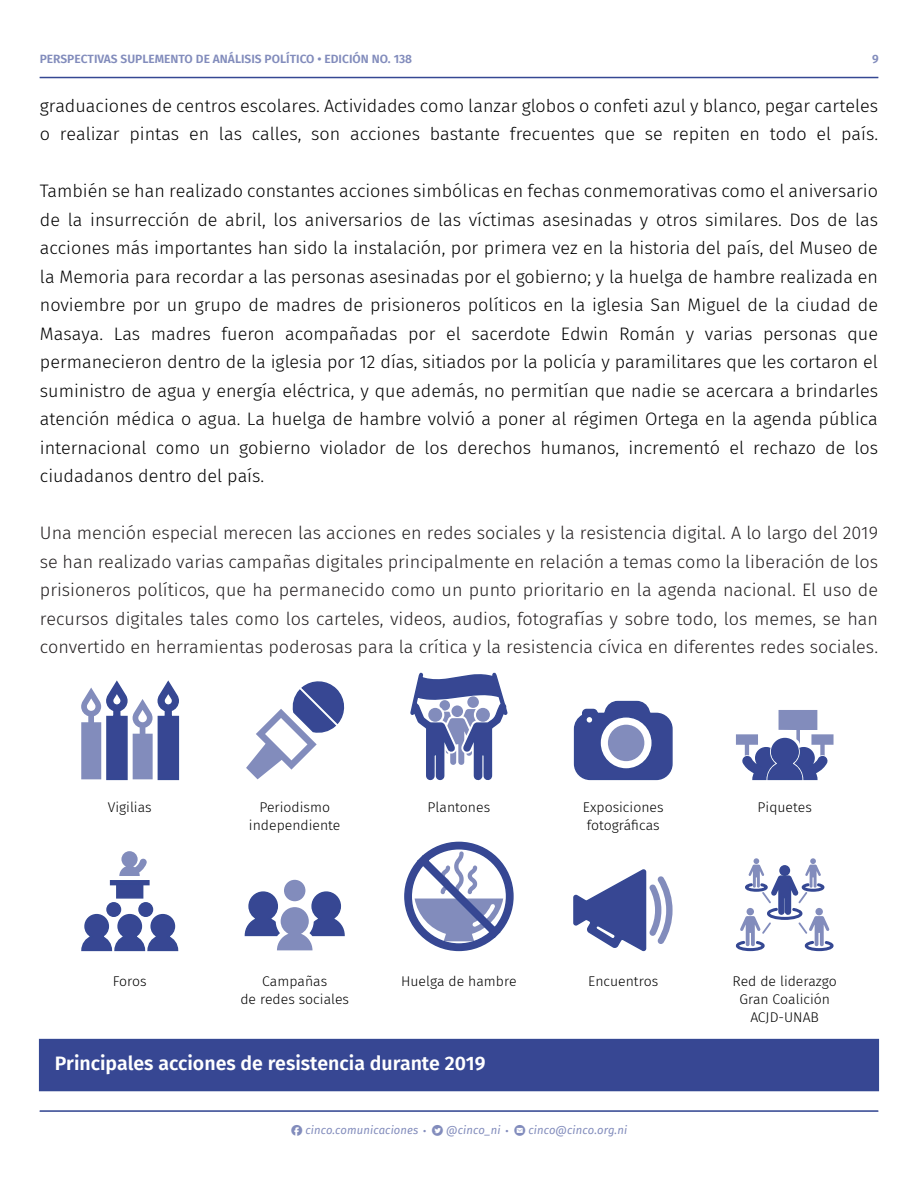
<style>
.page{position:relative;width:918px;height:1188px;background:#fff}
.page>*{position:absolute;margin:0;border:0;box-sizing:border-box;transform-origin:0 0}
.t1{font:600 19.5px "Fira Sans";color:#fff}
.t2{font:300 18px/28.5px "Fira Sans";color:#000}
.t3{font:300 18px/28.5px "Fira Sans";color:#231f20;text-align:justify}
.t4{font:300 13.95px/18.1px "Fira Sans";color:#000;text-align:center}
.t5{font:600 12px "Fira Sans";color:#828cbc}
.t6{font:600 12px "Fira Sans";color:#fff}
.t7{font:italic 11.25px "Fira Sans";letter-spacing:.01em;color:#828cbc}
.s1{font-family:"typeecon";font-style:normal}
.s2{font-family:"Myriad Pro";font-style:normal}
</style>
<div class="page">
<hr style="left:40px;top:77px;width:838px;height:1px;background:#354893">
<hr style="left:40px;top:1110px;width:838px;height:2px;background:#354893">
<svg style="left:410px;top:672px;width:98px;height:109px"></svg>
<svg style="left:81px;top:680px;width:99px;height:101px"></svg>
<svg style="left:246px;top:681px;width:99px;height:98px"></svg>
<svg style="left:573px;top:700px;width:100px;height:81px"></svg>
<svg style="left:736px;top:710px;width:98px;height:71px"></svg>
<svg style="left:81px;top:913px;width:98px;height:39px"></svg>
<svg style="left:119px;top:851px;width:28px;height:25px"></svg>
<div style="left:110px;top:880px;width:40px;height:5px;background:#374793"></div>
<div style="left:116px;top:883px;width:27px;height:16px;background:#374793;border:2px solid #354893"></div>
<div style="left:139px;top:903px;width:13px;height:13px;background:#374793;border-radius:50%"></div>
<div style="left:138px;top:902px;width:15px;height:15px;border:2px solid #354893;border-radius:50%"></div>
<div style="left:107px;top:903px;width:13px;height:13px;background:#374793;border-radius:50%"></div>
<div style="left:106px;top:902px;width:15px;height:15px;border:2px solid #354893;border-radius:50%"></div>
<svg style="left:244px;top:891px;width:101px;height:59px"></svg>
<div style="left:284px;top:880px;width:21px;height:21px;background:#828cbc;border-radius:50%"></div>
<svg style="left:404px;top:841px;width:110px;height:111px"></svg>
<svg style="left:573px;top:870px;width:100px;height:82px"></svg>
<svg style="left:735px;top:858px;width:99px;height:94px"></svg>
<div style="left:39px;top:1039px;width:840px;height:52px;background:#374793"></div>
<p class="t5" style="left:40px;top:49px;width:374px">PERSPECTIVAS SUPLEMENTO DE ANÁLISIS POLÍTICO • EDICIÓN NO. 138</p>
<p class="t5" style="left:872px;top:49px;width:8px">9</p>
<p class="t2" style="left:40px;top:91px;width:840px">graduaciones de centros escolares. Actividades como lanzar globos o confeti azul y blanco, pegar carteles o realizar pintas en las calles, son acciones bastante frecuentes que se repiten en todo el país.</p>
<p class="t2" style="left:40px;top:177px;width:840px;text-align:justify">También se han realizado constantes acciones simbólicas en fechas conmemorativas como el aniversario de la insurrección de abril, los aniversarios de las víctimas asesinadas y otros similares. Dos de las acciones más importantes han sido la instalación, por primera vez en la historia del país, del Museo de la Memoria para recordar a las personas asesinadas por el gobierno; y la huelga de hambre realizada en noviembre por un grupo de madres de prisioneros políticos en la iglesia San Miguel de la ciudad de Masaya. Las madres fueron acompañadas por el sacerdote Edwin Román y varias personas que permanecieron dentro de la iglesia por 12 días, sitiados por la policía y paramilitares que les cortaron el suministro de agua y energía eléctrica, y que además, no permitían que nadie se acercara a brindarles atención médica o agua. La huelga de hambre volvió a poner al régimen Ortega en la agenda pública internacional como un gobierno violador de los derechos humanos, incrementó el rechazo de los</p>
<p class="t2" style="left:40px;top:462px;width:226px">ciudadanos dentro del país.</p>
<p class="t3" style="left:40px;top:519px;width:840px">Una mención especial merecen las acciones en redes sociales y la resistencia digital. A lo largo del 2019 se han realizado varias campañas digitales principalmente en relación a temas como la liberación de los prisioneros políticos, que ha permanecido como un punto prioritario en la agenda nacional. El uso de recursos digitales tales como los carteles, videos, audios, fotografías y sobre todo, los memes, se han convertido en herramientas poderosas para la crítica y la resistencia cívica en diferentes redes sociales.</p>
<p class="t4" style="left:108px;top:798px;width:46px">Vigilias</p>
<p class="t4" style="left:428px;top:798px;width:64px">Plantones</p>
<p class="t4" style="left:758px;top:798px;width:56px">Piquetes</p>
<p class="t4" style="left:249px;top:798px;width:93px">Periodismo independiente</p>
<p class="t4" style="left:583px;top:798px;width:82px;text-align:left">Exposiciones fotográficas</p>
<p class="t4" style="left:240px;top:972px;width:110px">Campañas<br>de redes sociales</p>
<p class="t4" style="left:401px;top:972px;width:117px">Huelga de hambre</p>
<p class="t4" style="left:733px;top:972px;width:106px">Red de liderazgo<br>Gran Coalición<br>ACJD-UNAB</p>
<p class="t4" style="left:113px;top:972px;width:36px">Foros</p>
<p class="t4" style="left:588px;top:972px;width:72px">Encuentros</p>
<p class="t1" style="left:55px;top:1047px;width:432px">Principales acciones de resistencia durante 2019</p>
<p class="t6" style="left:55px;top:1055px;width:110px">Foto: Carlos Herrera</p>
<p class="t7" style="left:291px;top:1121px;width:338px"><span class="s1">F</span> cinco.comunicaciones <span class="s2">•</span> <span class="s1">T</span> @cinco_ni <span class="s2">•</span> <span class="s1">E</span> cinco@cinco.org.ni</p>
</div>
